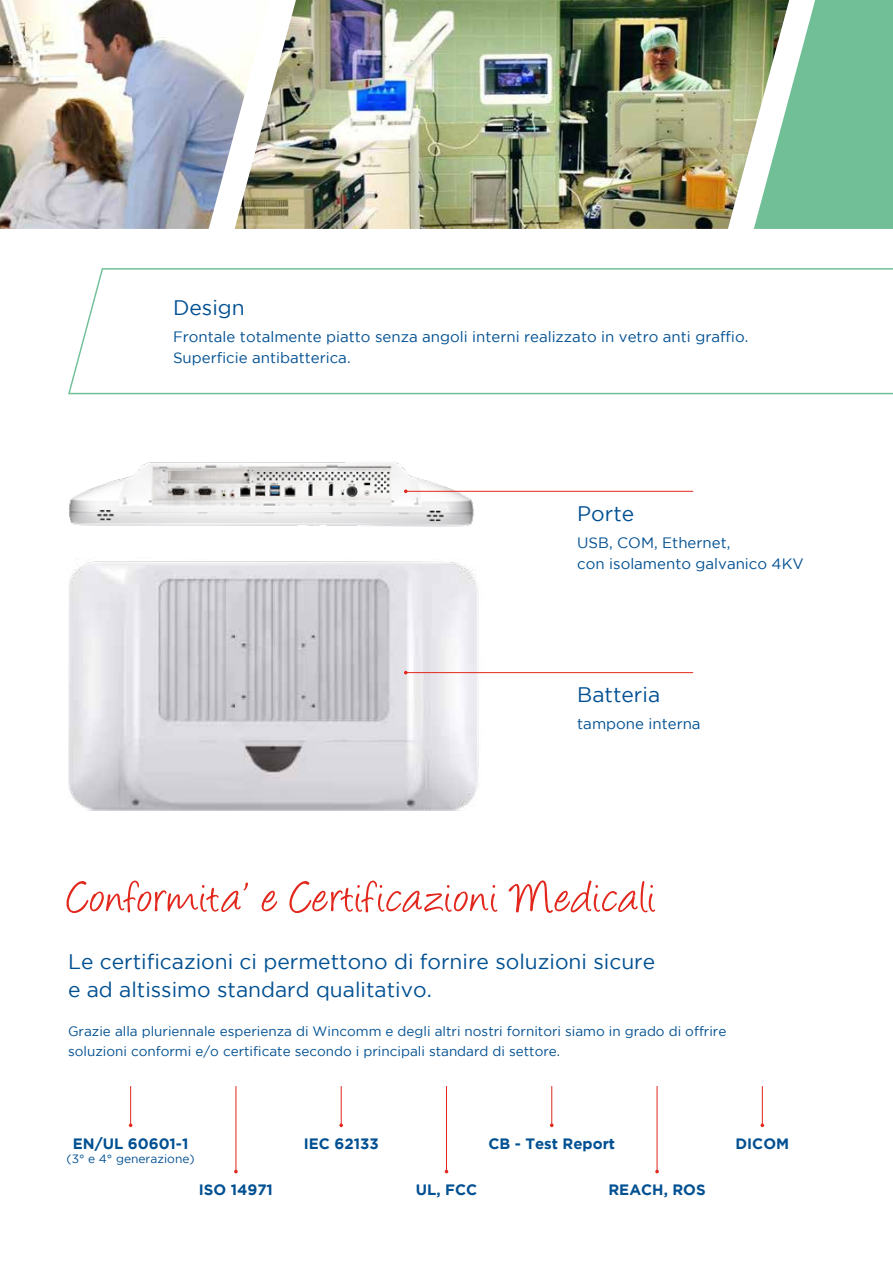
<style>
.page{position:relative;width:893px;height:1263px;background:#fff}
.page>*{position:absolute;margin:0;border:0;box-sizing:border-box;transform-origin:0 0}
.t1{font:51px "Angelina";letter-spacing:.03em;color:#e2271d}
.t2{font:21px/28.5px "Gotham";color:#005092}
.t3{font:15px/21px "Gotham";color:#005092}
.t4{font:700 15px "Gotham";color:#005092}
.t5{font:13.5px/19.5px "Gotham";color:#005092}
.t6{font:12px "Gotham";color:#005092}
</style>
<div class="page">
<img style="left:0;top:0;width:235px;height:229px">
<img style="left:235px;top:0;width:519px;height:229px">
<svg style="left:754px;top:0;width:139px;height:229px;background:#85c3a1"></svg>
<svg style="left:68px;top:268px;width:825px;height:127px"></svg>
<img style="left:68px;top:561px;width:420px;height:249px">
<img style="left:69px;top:462px;width:419px;height:65px">
<hr style="left:406px;top:491px;width:287px;height:1px;background:#e2271d">
<svg style="left:404px;top:489px;width:4px;height:4px"></svg>
<hr style="left:406px;top:672px;width:287px;height:1px;background:#e2271d">
<hr style="left:130px;top:1086px;width:1px;height:39px;background:#e2271d">
<hr style="left:341px;top:1086px;width:1px;height:39px;background:#e2271d">
<svg style="left:339px;top:1123px;width:4px;height:4px"></svg>
<hr style="left:551px;top:1086px;width:1px;height:39px;background:#e2271d">
<svg style="left:550px;top:1123px;width:4px;height:4px"></svg>
<hr style="left:762px;top:1086px;width:1px;height:39px;background:#e2271d">
<svg style="left:760px;top:1123px;width:4px;height:4px"></svg>
<hr style="left:236px;top:1086px;width:1px;height:85px;background:#e2271d">
<hr style="left:446px;top:1086px;width:1px;height:85px;background:#e2271d">
<hr style="left:657px;top:1086px;width:1px;height:85px;background:#e2271d">
<h2 class="t2" style="left:173px;top:293px;width:73px">Design</h2>
<p class="t3" style="left:173px;top:326px;width:577px">Frontale totalmente piatto senza angoli interni realizzato in vetro anti graffio.<br>Superficie antibatterica.</p>
<h2 class="t2" style="left:577px;top:499px;width:59px">Porte</h2>
<p class="t3" style="left:577px;top:532px;width:228px">USB, COM, Ethernet,<br>con isolamento galvanico 4KV</p>
<h2 class="t2" style="left:577px;top:680px;width:84px">Batteria</h2>
<p class="t3" style="left:577px;top:713px;width:125px">tampone interna</p>
<h1 class="t1" style="left:68px;top:876px;width:590px">Conformita’ e Certificazioni Medicali</h1>
<h2 class="t2" style="left:68px;top:947px;width:589px">Le certificazioni ci permettono di fornire soluzioni sicure e ad altissimo standard qualitativo.</h2>
<p class="t5" style="left:68px;top:1021px;width:660px">Grazie alla pluriennale esperienza di Wincomm e degli altri nostri fornitori siamo in grado di offrire soluzioni conformi e/o certificate secondo i principali standard di settore.</p>
<p class="t4" style="left:73px;top:1135px;width:117px">EN/UL 60601-1</p>
<p class="t6" style="left:67px;top:1152px;width:130px">(3° e 4° generazione)</p>
<p class="t4" style="left:304px;top:1135px;width:76px">IEC 62133</p>
<p class="t4" style="left:488px;top:1135px;width:128px">CB - Test Report</p>
<p class="t4" style="left:735px;top:1135px;width:55px">DICOM</p>
<p class="t4" style="left:199px;top:1181px;width:76px">ISO 14971</p>
<p class="t4" style="left:416px;top:1181px;width:63px">UL, FCC</p>
<p class="t4" style="left:608px;top:1181px;width:99px">REACH, ROS</p>
</div>
